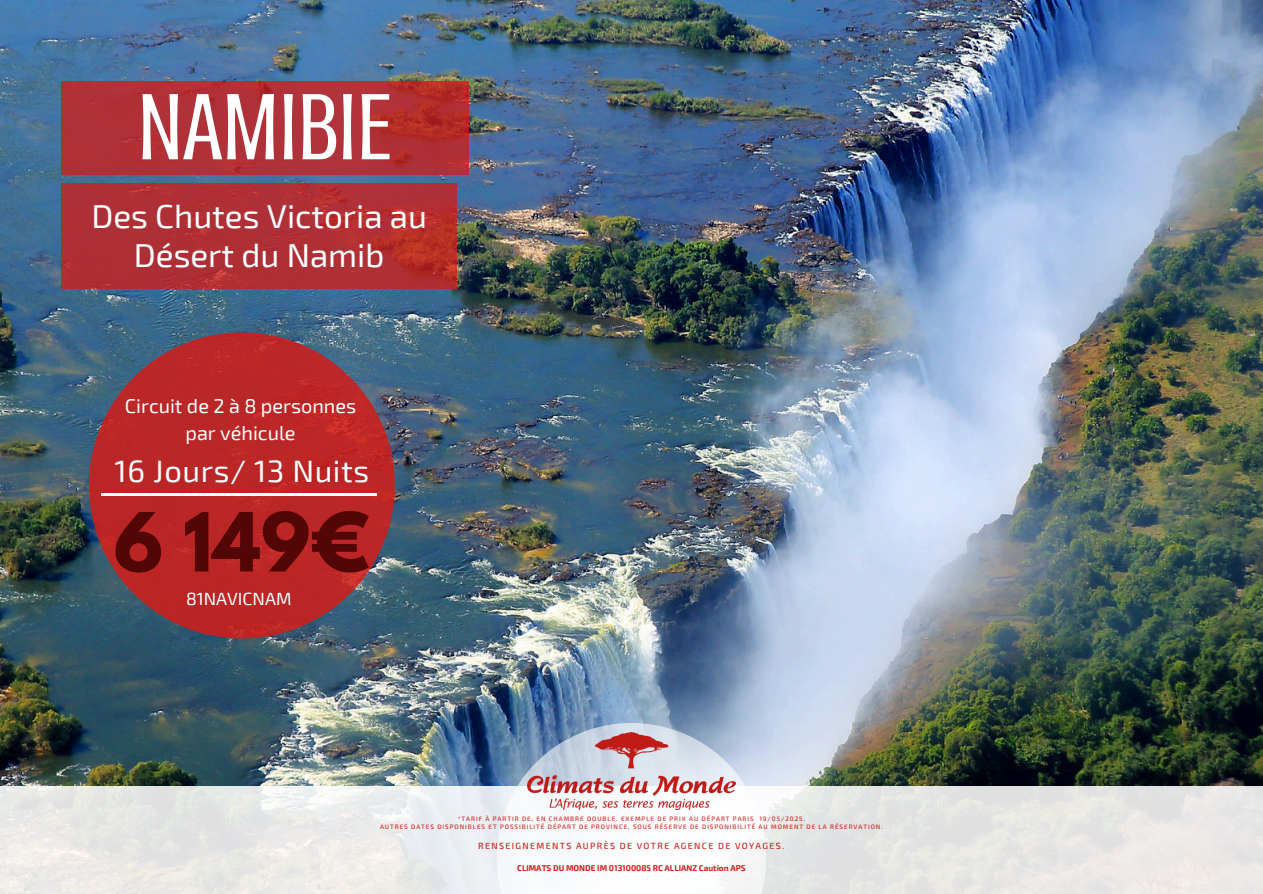
<style>
.page{position:relative;width:1263px;height:894px;background:#fff}
.page>*{position:absolute;margin:0;border:0;box-sizing:border-box;transform-origin:0 0}
.t1{font:97.05px "Crushed";color:#fff}
.t2{font:700 72px "League Spartan";color:#520605}
.t3{font:33.15px/38.8px "Exo 2";color:#fff;text-align:center}
.t4{font:30.9px "Exo 2";letter-spacing:.02em;color:#fff}
.t5{font:19.8px/27.3px "Exo 2";color:#fff;text-align:center}
.t6{font:17.7px "Exo 2";color:#fff}
.t7{font:500 9px "Exo 2";letter-spacing:.15em;color:#d11d19}
.t8{font:700 8.25px "Exo 2";color:#d11d19}
.t9{font:500 6.3px "Exo 2";letter-spacing:.15em;color:#d11d19}
</style>
<div class="page">
<img style="left:0;top:0;width:1263px;height:785px">
<svg style="left:62px;top:81px;width:407px;height:93px;background:#b03035"></svg>
<svg style="left:62px;top:183px;width:394px;height:106px;background:#b02f33"></svg>
<svg style="left:89px;top:332px;width:306px;height:306px;background:#a03439"></svg>
<hr style="left:101px;top:493px;width:275px;height:2px;background:#fff">
<svg style="left:0;top:785px;width:1263px;height:108px;background:#e6e6e5"></svg>
<svg style="left:497px;top:722px;width:269px;height:171px"></svg>
<img style="left:528px;top:732px;width:208px;height:77px">
<h1 class="t1" style="left:138px;top:73px;width:257px">NAMIBIE</h1>
<p class="t3" style="left:91px;top:195px;width:337px">Des Chutes Victoria au<br>Désert du Namib</p>
<h4 class="t5" style="left:125px;top:391px;width:233px">Circuit de 2 à 8 personnes par véhicule</h4>
<p class="t4" style="left:115px;top:451px;width:256px">16 Jours/ 13 Nuits</p>
<p class="t2" style="left:114px;top:506px;width:258px">6 149€</p>
<p class="t6" style="left:186px;top:587px;width:107px">81NAVICNAM</p>
<h5 class="t9" style="left:458px;top:814px;width:349px">*TARIF À PARTIR DE, EN CHAMBRE DOUBLE. EXEMPLE DE PRIX AU DÉPART PARIS 19/05/2025.</h5>
<h3 class="t9" style="left:380px;top:822px;width:504px">AUTRES DATES DISPONIBLES ET POSSIBILITÉ DÉPART DE PROVINCE, SOUS RÉSERVE DE DISPONIBILITÉ AU MOMENT DE LA RÉSERVATION.</h3>
<h2 class="t7" style="left:478px;top:839px;width:308px">RENSEIGNEMENTS AUPRÈS DE VOTRE AGENCE DE VOYAGES.</h2>
<h3 class="t8" style="left:517px;top:862px;width:230px">CLIMATS DU MONDE IM 013100085 RC ALLIANZ Caution APS</h3>
</div>
